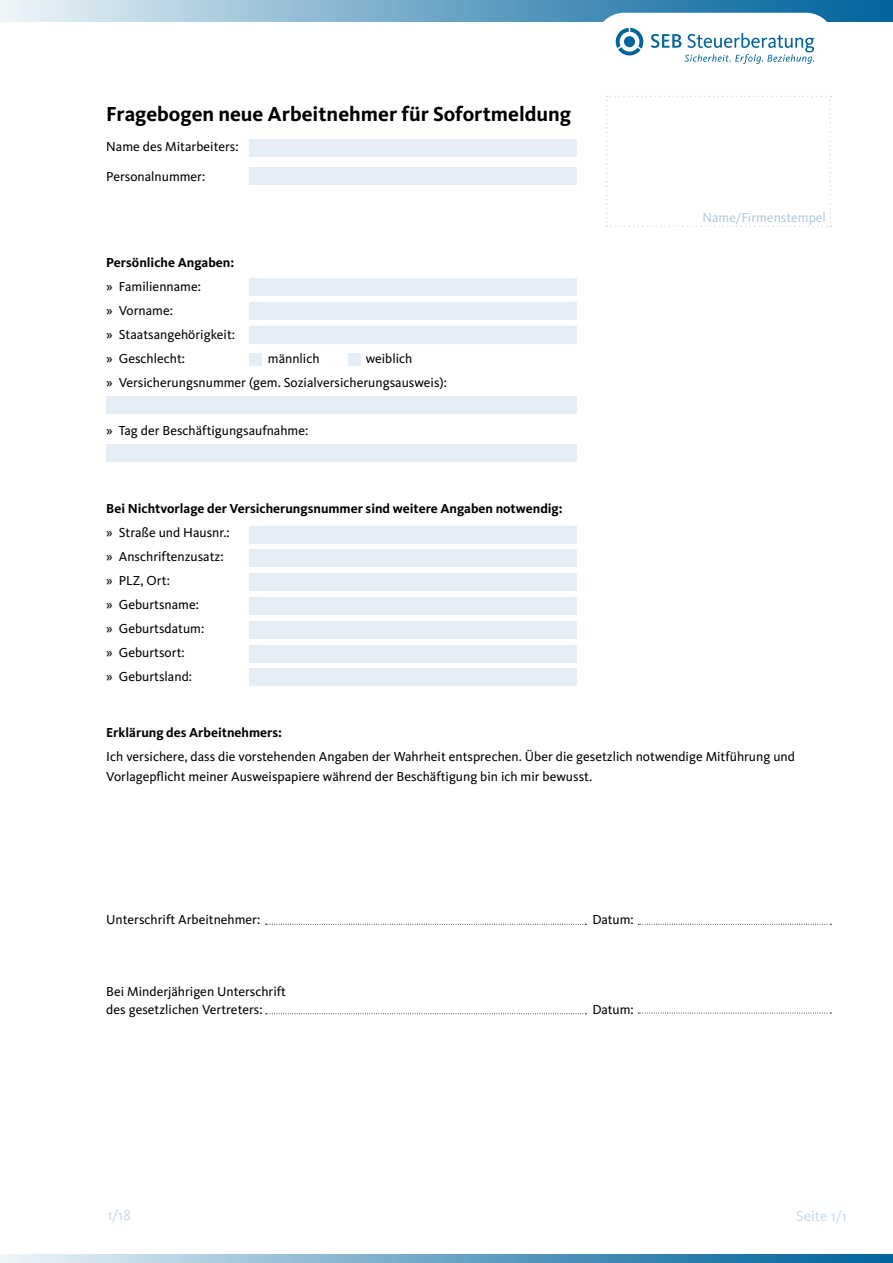
<style>
.page{position:relative;width:893px;height:1263px;background:#fff}
.page>*{position:absolute;margin:0;border:0;box-sizing:border-box;transform-origin:0 0}
.t1{font:700 21px "CDU Kievit";color:#000}
.t2{font:15px "CDU Kievit";color:#cbdaec}
.t3{font:13.5px/24px "CDU Kievit";color:#000}
.t4{font:700 13.5px "CDU Kievit";color:#000}
.t5{font:13.5px "CDU Kievit";color:#b1c9e2}
</style>
<div class="page">
<div style="left:0;top:0;width:893px;height:21px;background:linear-gradient(to right,#e7f0f5,#00619b)"></div>
<svg style="left:0;top:1254px;width:893px;height:9px;background:#6fa7c7"></svg>
<div style="left:595px;top:13px;width:240px;height:57px;background:#fff;border-radius:29px"></div>
<svg style="left:616px;top:28px;width:27px;height:27px"></svg>
<svg style="left:651px;top:33px;width:163px;height:31px"></svg>
<svg style="left:606px;top:96px;width:225px;height:131px"></svg>
<div style="left:249px;top:139px;width:328px;height:17px;background:#e5edf6"></div>
<div style="left:249px;top:167px;width:328px;height:17px;background:#e5edf6"></div>
<svg style="left:638px;top:924px;width:193px;height:1px"></svg>
<svg style="left:638px;top:1013px;width:193px;height:1px"></svg>
<svg style="left:266px;top:924px;width:320px;height:1px"></svg>
<svg style="left:266px;top:1013px;width:320px;height:1px"></svg>
<div style="left:249px;top:279px;width:328px;height:17px;background:#e5edf6"></div>
<div style="left:249px;top:526px;width:328px;height:17px;background:#e5edf6"></div>
<div style="left:249px;top:326px;width:328px;height:17px;background:#e5edf6"></div>
<div style="left:249px;top:574px;width:328px;height:17px;background:#e5edf6"></div>
<div style="left:249px;top:303px;width:328px;height:17px;background:#e5edf6"></div>
<div style="left:249px;top:550px;width:328px;height:17px;background:#e5edf6"></div>
<div style="left:249px;top:597px;width:328px;height:17px;background:#e5edf6"></div>
<div style="left:249px;top:621px;width:328px;height:17px;background:#e5edf6"></div>
<div style="left:249px;top:645px;width:328px;height:17px;background:#e5edf6"></div>
<div style="left:249px;top:669px;width:328px;height:17px;background:#e5edf6"></div>
<div style="left:106px;top:444px;width:471px;height:17px;background:#e5edf6"></div>
<div style="left:106px;top:397px;width:471px;height:17px;background:#e5edf6"></div>
<div style="left:249px;top:353px;width:12px;height:12px;background:#e5edf6"></div>
<div style="left:349px;top:353px;width:12px;height:12px;background:#e5edf6"></div>
<h1 class="t1" style="left:106px;top:106px;width:466px">Fragebogen neue Arbeitnehmer für Sofortmeldung</h1>
<p class="t3" style="left:106px;top:135px;width:134px">Name des Mitarbeiters:</p>
<p class="t3" style="left:106px;top:165px;width:101px">Personalnummer:</p>
<p class="t4" style="left:106px;top:257px;width:129px">Persönliche Angaben:</p>
<p class="t3" style="left:106px;top:275px;width:130px">» Familienname:<br>» Vorname:<br>» Staatsangehörigkeit: » Geschlecht:</p>
<p class="t3" style="left:106px;top:347px;width:342px;text-indent:259px">weiblich<br>» Versicherungsnummer (gem. Sozialversicherungsausweis):</p>
<p class="t3" style="left:106px;top:419px;width:203px">» Tag der Beschäftigungsaufnahme:</p>
<p class="t3" style="left:268px;top:347px;width:53px">männlich</p>
<p class="t4" style="left:106px;top:503px;width:458px">Bei Nichtvorlage der Versicherungsnummer sind weitere Angaben notwendig:</p>
<p class="t3" style="left:106px;top:521px;width:125px">» Straße und Hausnr.: » Anschriftenzusatz: » PLZ, Ort:<br>» Geburtsname:<br>» Geburtsdatum:<br>» Geburtsort:<br>» Geburtsland:</p>
<p class="t5" style="left:702px;top:211px;width:125px">Name/Firmenstempel</p>
<p class="t4" style="left:106px;top:727px;width:177px">Erklärung des Arbeitnehmers:</p>
<p class="t3" style="left:106px;top:747px;width:690px;line-height:19.5px">Ich versichere, dass die vorstehenden Angaben der Wahrheit entsprechen. Über die gesetzlich notwendige Mitführung und<br>Vorlagepflicht meiner Ausweispapiere während der Beschäftigung bin ich mir bewusst.</p>
<p class="t3" style="left:106px;top:908px;width:156px">Unterschrift Arbeitnehmer:</p>
<p class="t3" style="left:592px;top:908px;width:43px">Datum:</p>
<p class="t3" style="left:106px;top:982px;width:181px;line-height:18px">Bei Minderjährigen Unterschrift des gesetzlichen Vertreters:</p>
<p class="t3" style="left:592px;top:997px;width:43px">Datum:</p>
<p class="t2" style="left:107px;top:1208px;width:25px">1/18</p>
<p class="t2" style="left:796px;top:1208px;width:52px">Seite 1/1</p>
</div>
